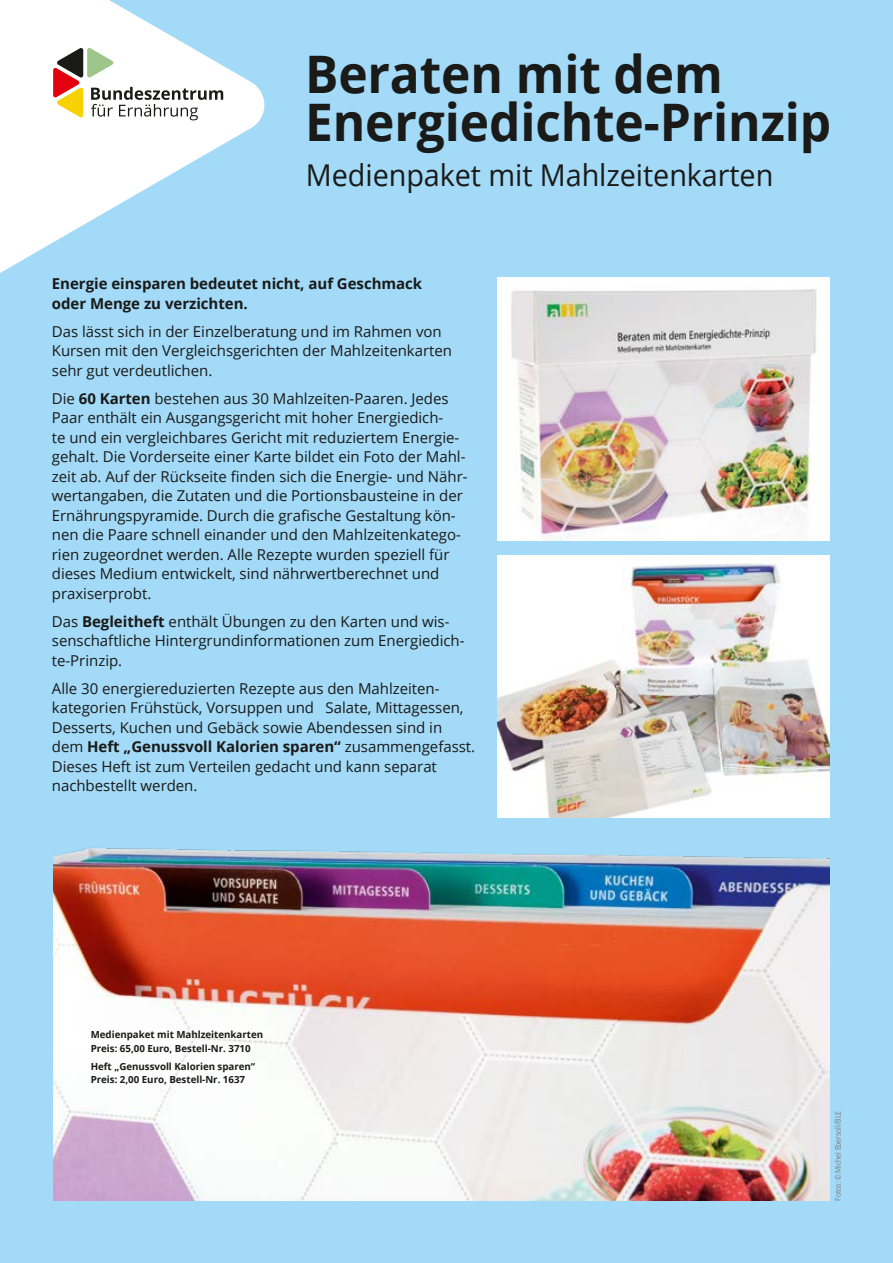
<style>
.page{position:relative;width:893px;height:1263px;background:#a2daf8}
.page>*{position:absolute;margin:0;border:0;box-sizing:border-box;transform-origin:0 0}
.t1{font:700 51.75px/48px "Open Sans";letter-spacing:-.005em;color:#1a1a18;scale:.96 1}
.t2{font:30px "Open Sans";letter-spacing:-.005em;color:#1a1a18;scale:.96 1}
.t3{font:15px/19.5px "Open Sans";color:#1a1a18}
.t4{font:700 15px/19.5px "Open Sans";color:#1a1a18}
.t5{font:700 9.75px/13.5px "Open Sans";letter-spacing:-.005em;color:#1a1a18}
.t6{font:7.8px "Open Sans";letter-spacing:-.005em;color:#7b7b7a;scale:.87 1}
.s1{font-weight:700}
</style>
<div class="page">
<img style="left:53px;top:847px;width:776px;height:353px">
<img style="left:498px;top:278px;width:331px;height:262px">
<img style="left:498px;top:556px;width:331px;height:262px">
<svg style="left:0;top:0;width:264px;height:273px;fill:#fff"></svg>
<svg style="left:53px;top:48px;width:170px;height:72px"></svg>
<h1 class="t1" style="left:305px;top:49px;width:549px">Beraten mit dem<br>Energiedichte-Prinzip</h1>
<h2 class="t2" style="left:306px;top:155px;width:488px">Medienpaket mit Mahlzeitenkarten</h2>
<p class="t4" style="left:52px;top:274px;width:372px">Energie einsparen bedeutet nicht, auf Geschmack oder Menge zu verzichten.</p>
<p class="t3" style="left:52px;top:321px;width:402px">Das lässt sich in der Einzelberatung und im Rahmen von<br>Kursen mit den Vergleichsgerichten der Mahlzeitenkarten sehr gut verdeutlichen.</p>
<p class="t3" style="left:52px;top:388px;width:417px">Die <span class="s1">60 Karten</span> bestehen aus 30 Mahlzeiten-Paaren. Jedes Paar enthält ein Ausgangsgericht mit hoher Energiedich-<br>te und ein vergleichbares Gericht mit reduziertem Energie&shy;gehalt. Die Vorderseite einer Karte bildet ein Foto der Mahl&shy;zeit ab. Auf der Rückseite finden sich die Energie- und Nähr&shy;wertangaben, die Zutaten und die Portionsbausteine in der Ernährungspyramide. Durch die grafische Gestaltung kön&shy;nen die Paare schnell einander und den Mahlzeitenkatego&shy;rien zugeordnet werden. Alle Rezepte wurden speziell für dieses Medium entwickelt, sind nährwertberechnet und praxiserprobt.</p>
<p class="t3" style="left:52px;top:611px;width:414px">Das <span class="s1">Begleitheft</span> enthält Übungen zu den Karten und wis&shy;senschaftliche Hintergrundinformationen zum Energiedich&shy;te-Prinzip.</p>
<p class="t3" style="left:52px;top:678px;width:425px">Alle 30 energiereduzierten Rezepte aus den Mahlzeiten&shy;kategorien Frühstück, Vorsuppen und Salate, Mittagessen, Desserts, Kuchen und Gebäck sowie Abendessen sind in dem <span class="s1">Heft „Genussvoll Kalorien sparen“</span> zusammengefasst.<br>Dieses Heft ist zum Verteilen gedacht und kann separat nachbestellt werden.</p>
<p class="t5" style="left:91px;top:1028px;width:174px">Medienpaket mit Mahlzeitenkarten<br>Preis: 65,00 Euro, Bestell-Nr. 3710</p>
<p class="t5" style="left:91px;top:1059px;width:166px">Heft „Genussvoll Kalorien sparen“<br>Preis: 2,00 Euro, Bestell-Nr. 1637</p>
<p class="t6" style="left:832px;top:1201px;width:104px;rotate:-90deg">Fotos: © Michel Ebersoll/BLE</p>
</div>
